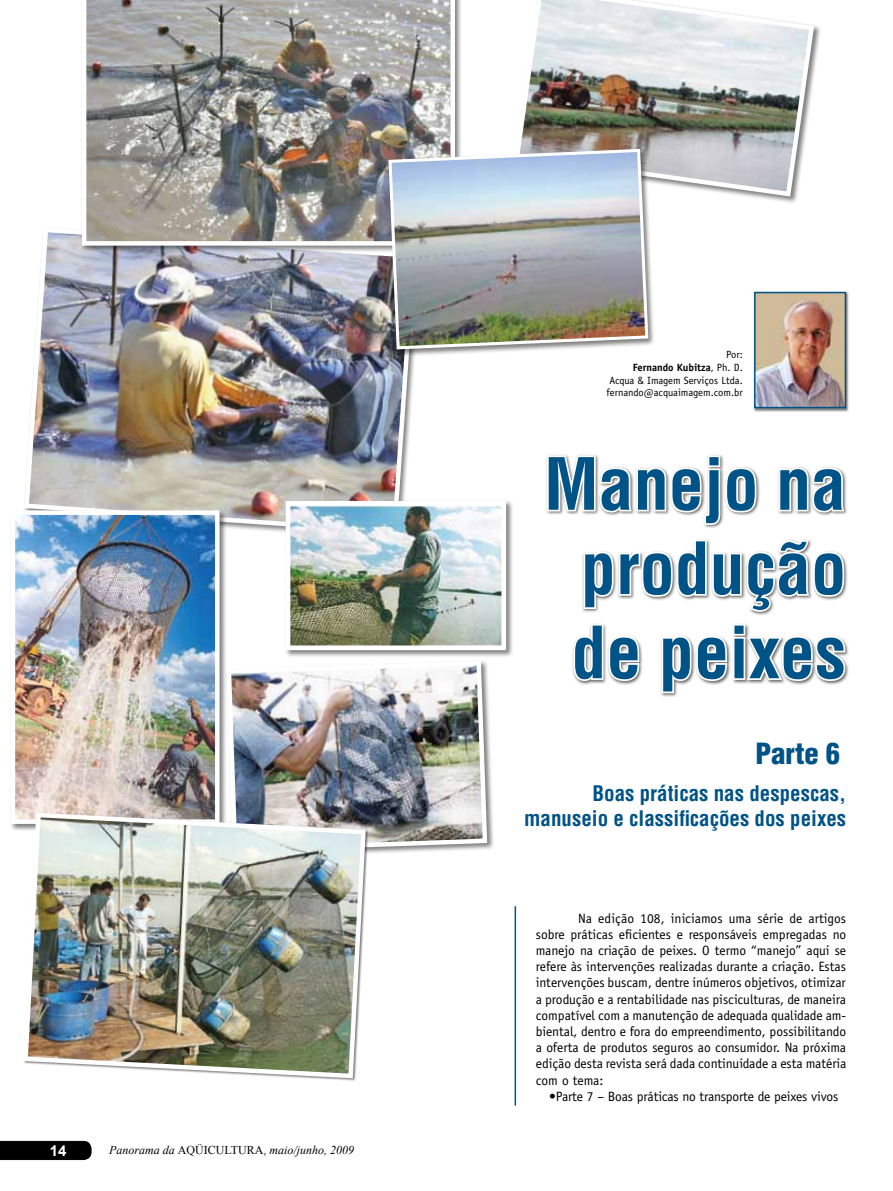
<style>
.page{position:relative;width:893px;height:1191px;background:#fff}
.page>*{position:absolute;margin:0;border:0;box-sizing:border-box;transform-origin:0 0}
.t1{font:700 condensed 70.2px/84.2px "Helvetica";color:#005387;text-align:center}
.t2{font:900 condensed 28.5px "Helvetica";color:#005387}
.t3{font:700 condensed 21px/25.2px "Helvetica";color:#005387;text-align:right}
.t4{font:700 15px "Arial";color:#fff}
.t5{font:13.5px/16.2px "Officina Sans";letter-spacing:-.01em;color:#000;text-align:justify}
.t6{font:italic 12px "Times New Roman";color:#000}
.t7{font:10.5px/12.8px "Officina Sans";color:#000;text-align:right}
.s1{font-style:normal}
.s2{font-weight:700}
</style>
<div class="page">
<div style="left:0;top:1141px;width:91px;height:19px;background:#000"></div>
<svg style="left:546px;top:454px;width:212px;height:72px"></svg>
<svg style="left:778px;top:467px;width:68px;height:47px"></svg>
<svg style="left:582px;top:539px;width:264px;height:74px"></svg>
<svg style="left:572px;top:624px;width:69px;height:58px"></svg>
<svg style="left:660px;top:624px;width:187px;height:73px"></svg>
<div style="left:754px;top:291px;width:96px;height:121px;background:#000;opacity:.5"></div>
<img style="left:757px;top:295px;width:86px;height:110px">
<div style="left:754px;top:292px;width:92px;height:116px;border:2px solid #005387"></div>
<hr style="left:515px;top:906px;width:1px;height:199px;background:#005387">
<img style="left:24px;top:232px;width:391px;height:300px">
<div style="left:80px;top:0;width:382px;height:253px;background:#000;opacity:.5"></div>
<img style="left:82px;top:0;width:373px;height:246px">
<div style="left:513px;top:0;width:308px;height:204px;background:#000;opacity:.5"></div>
<img style="left:513px;top:0;width:304px;height:199px">
<div style="left:225px;top:659px;width:269px;height:200px;background:#000;opacity:.5"></div>
<img style="left:227px;top:659px;width:263px;height:195px">
<div style="left:9px;top:509px;width:218px;height:322px;background:#000;opacity:.5"></div>
<img style="left:16px;top:515px;width:199px;height:304px">
<div style="left:11px;top:510px;width:209px;height:314px;border:4px solid #fff"></div>
<div style="left:387px;top:148px;width:269px;height:209px;background:#000;opacity:.5"></div>
<img style="left:387px;top:147px;width:263px;height:204px">
<img style="left:21px;top:810px;width:347px;height:270px">
<div style="left:284px;top:499px;width:229px;height:158px;background:#000;opacity:.5"></div>
<img style="left:291px;top:506px;width:210px;height:139px">
<div style="left:286px;top:501px;width:220px;height:149px;border:4px solid #fff"></div>
<p class="t4" style="left:50px;top:1140px;width:18px">14</p>
<p class="t6" style="left:109px;top:1141px;width:246px">Panorama da <span class="s1">AQÜICULTURA,</span> maio/junho, 2009</p>
<p class="t7" style="left:607px;top:348px;width:138px">Por:<br><span class="s2">Fernando Kubitza</span>, Ph. D.<br>Acqua &amp; Imagem Serviços Ltda. fernando@acquaimagem.com.br</p>
<h1 class="t1" style="left:544px;top:441px;width:304px">Manejo na produção de peixes</h1>
<h2 class="t2" style="left:755px;top:736px;width:86px">Parte 6</h2>
<h3 class="t3" style="left:524px;top:780px;width:323px">Boas práticas nas despescas, manuseio e classificações dos peixes</h3>
<p class="t5" style="left:536px;top:910px;width:312px;text-indent:43px">Na edição 108, iniciamos uma série de artigos sobre práticas eficientes e responsáveis empregadas no manejo na criação de peixes. O termo “manejo” aqui se refere às intervenções realizadas durante a criação. Estas intervenções buscam, dentre inúmeros objetivos, otimizar a produção e a rentabilidade nas pisciculturas, de maneira compatível com a manutenção de adequada qualidade am&shy;biental, dentro e fora do empreendimento, possibilitando a oferta de produtos seguros ao consumidor. Na próxima edição desta revista será dada continuidade a esta matéria com o tema:</p>
<p class="t5" style="left:549px;top:1088px;width:291px">•Parte 7 – Boas práticas no transporte de peixes vivos</p>
</div>
